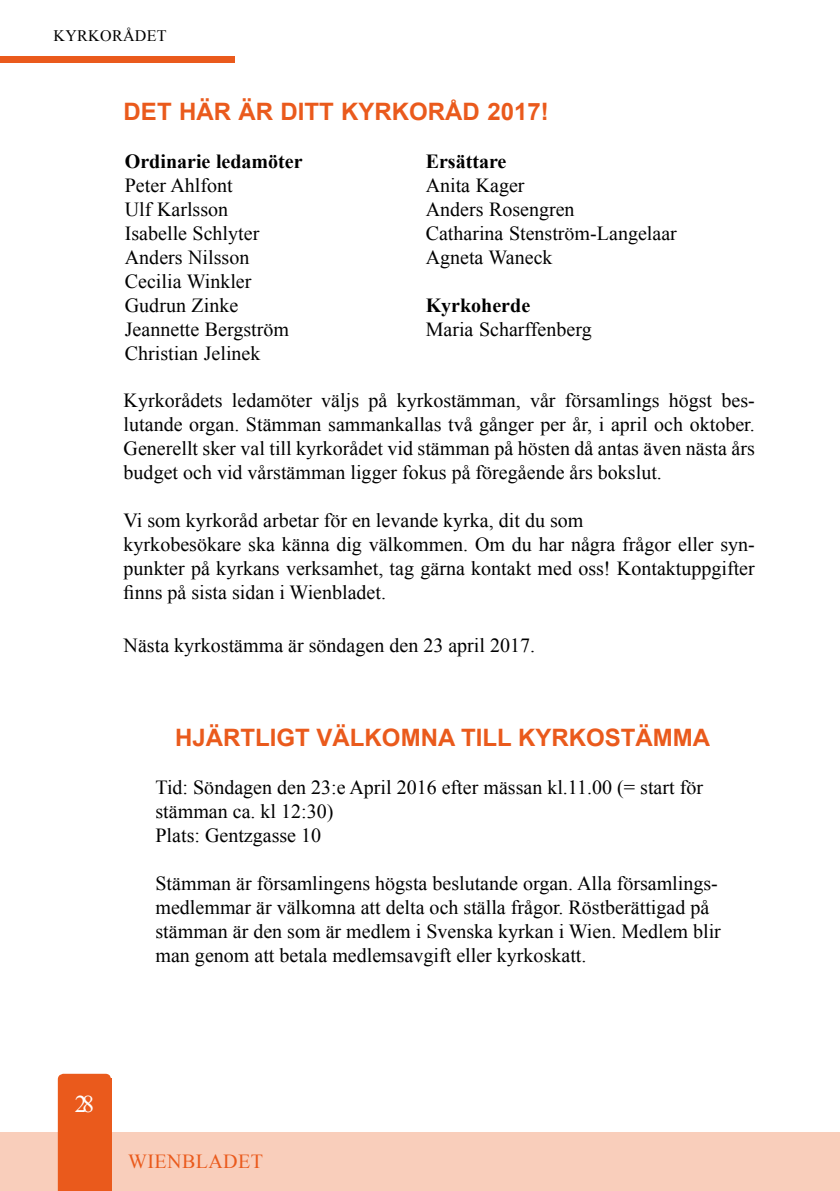
<style>
.page{position:relative;width:840px;height:1191px;background:#fff}
.page>*{position:absolute;margin:0;border:0;box-sizing:border-box;transform-origin:0 0}
.t1{font:700 24px "Arial";color:#ea5a1c}
.t2{font:24px "Times New Roman";color:#fff}
.t3{font:20px/24px "Times New Roman";color:#000}
.t4{font:700 20px "Times New Roman";color:#000}
.t5{font:20px "Times New Roman";letter-spacing:.02em;color:#ea5a1c}
.t6{font:16px "Times New Roman";letter-spacing:.02em;color:#000}
</style>
<div class="page">
<div style="left:0;top:57px;width:235px;height:6px;background:#ea5a1c"></div>
<div style="left:0;top:1132px;width:839px;height:59px;background:#f9cebb"></div>
<svg style="left:58px;top:1073px;width:53px;height:5px"></svg>
<div style="left:58px;top:1078px;width:53px;height:113px;background:#ea5a1c"></div>
<p class="t6" style="left:53px;top:26px;width:115px">KYRKORÅDET</p>
<p class="t1" style="left:123px;top:95px;width:426px">DET HÄR ÄR DITT KYRKORÅD 2017!</p>
<p class="t4" style="left:125px;top:149px;width:179px">Ordinarie ledamöter</p>
<p class="t3" style="left:125px;top:173px;width:165px">Peter Ahlfont<br>Ulf Karlsson<br>Isabelle Schlyter<br>Anders Nilsson<br>Cecilia Winkler<br>Gudrun Zinke<br>Jeannette Bergström<br>Christian Jelinek</p>
<p class="t4" style="left:425px;top:150px;width:82px">Ersättare</p>
<p class="t3" style="left:425px;top:173px;width:252px">Anita Kager<br>Anders Rosengren<br>Catharina Stenström-Langelaar<br>Agneta Waneck</p>
<p class="t4" style="left:425px;top:294px;width:106px">Kyrkoherde</p>
<p class="t3" style="left:425px;top:317px;width:167px">Maria Scharffenberg</p>
<p class="t3" style="left:123px;top:388px;width:632px;text-align:justify">Kyrkorådets ledamöter väljs på kyrkostämman, vår församlings högst bes&shy;lutande organ. Stämman sammankallas två gånger per år, i april och oktober.<br>Generellt sker val till kyrkorådet vid stämman på hösten då antas även nästa års budget och vid vårstämman ligger fokus på föregående års bokslut.</p>
<p class="t3" style="left:123px;top:508px;width:632px">Vi som kyrkoråd arbetar för en levande kyrka, dit du som<br>kyrkobesökare ska känna dig välkommen. Om du har några frågor eller syn&shy;punkter på kyrkans verksamhet, tag gärna kontakt med oss! Kontaktuppgifter finns på sista sidan i Wienbladet.</p>
<p class="t3" style="left:123px;top:632px;width:413px">Nästa kyrkostämma är söndagen den 23 april 2017.</p>
<p class="t1" style="left:175px;top:721px;width:536px">HJÄRTLIGT VÄLKOMNA TILL KYRKOSTÄMMA</p>
<p class="t3" style="left:155px;top:774px;width:548px">Tid: Söndagen den 23:e April 2016 efter mässan kl.11.00 (= start för stämman ca. kl 12:30)<br>Plats: Gentzgasse 10</p>
<p class="t3" style="left:155px;top:870px;width:566px">Stämman är församlingens högsta beslutande organ. Alla församlings&shy;medlemmar är välkomna att delta och ställa frågor. Röstberättigad på stämman är den som är medlem i Svenska kyrkan i Wien. Medlem blir man genom att betala medlemsavgift eller kyrkoskatt.</p>
<p class="t2" style="left:75px;top:1089px;width:21px">28</p>
<p class="t5" style="left:128px;top:1150px;width:136px">WIENBLADET</p>
</div>
